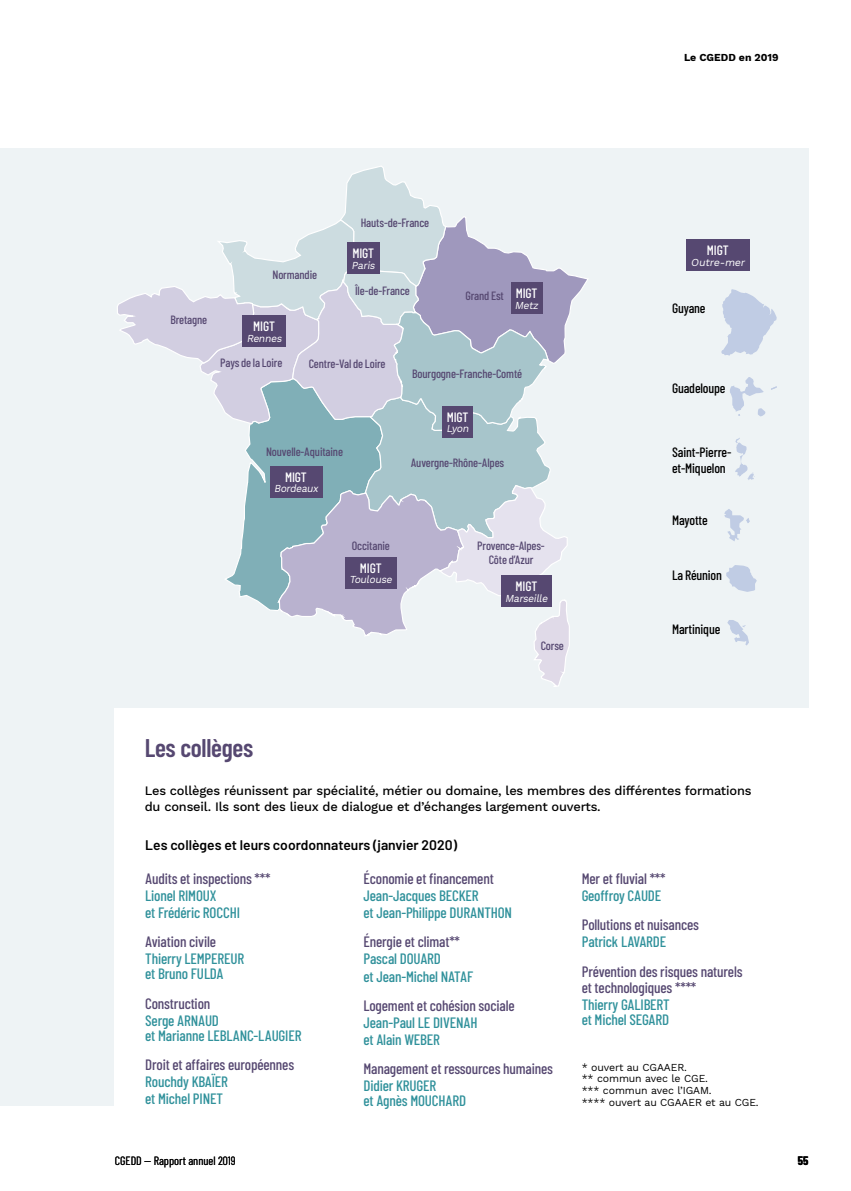
<style>
.page{position:relative;width:851px;height:1191px;background:#fff}
.page>*{position:absolute;margin:0;border:0;box-sizing:border-box;transform-origin:0 0}
.t1{font:600 25.5px "Barlow Condensed";letter-spacing:-.01em;color:#564871}
.t2{font:500 15px/17.1px "Barlow Condensed";letter-spacing:-.01em;color:#30919b}
.t3{font:500 15px/16.5px "Barlow Condensed";letter-spacing:-.01em;color:#564871}
.t4{font:600 13.8px "Barlow";color:#000}
.t5{font:500 13.5px/16.2px "Barlow Condensed";letter-spacing:-.01em;color:#000}
.t6{font:500 13.5px "Barlow Condensed";letter-spacing:-.01em;color:#fff}
.t7{font:500 12.75px/16.5px "Work Sans";letter-spacing:-.015em;color:#000}
.t8{font:500 12px/14.4px "Barlow Condensed";letter-spacing:-.01em;color:#564871;text-align:center}
.t9{font:12px "Barlow Condensed";color:#000}
.t10{font:700 12px "Barlow Condensed";color:#000}
.t11{font:10.5px/11.6px "Work Sans";letter-spacing:-.01em;color:#000}
.t12{font:italic 10.5px "Work Sans";color:#fff}
.t13{font:italic 10.5px "Work Sans";color:#fff;scale:.96 1}
.t14{font:700 10.5px "Work Sans";color:#000}
.t15{font:italic 10.5px "Work Sans";color:#fff;scale:.95 1}
</style>
<div class="page">
<div style="left:0;top:149px;width:808px;height:957px;background:#eef3f5"></div>
<svg style="left:721px;top:289px;width:55px;height:67px"></svg>
<div style="left:686px;top:240px;width:63px;height:31px;background:#564871"></div>
<svg style="left:117px;top:166px;width:471px;height:521px"></svg>
<div style="left:347px;top:243px;width:32px;height:31px;background:#564871"></div>
<div style="left:242px;top:316px;width:44px;height:31px;background:#564871"></div>
<div style="left:270px;top:466px;width:52px;height:31px;background:#564871"></div>
<div style="left:442px;top:406px;width:31px;height:31px;background:#564871"></div>
<div style="left:501px;top:575px;width:51px;height:32px;background:#564871"></div>
<div style="left:345px;top:557px;width:51px;height:31px;background:#564871"></div>
<div style="left:510px;top:282px;width:32px;height:32px;background:#564871"></div>
<svg style="left:726px;top:565px;width:30px;height:27px"></svg>
<svg style="left:724px;top:509px;width:25px;height:32px"></svg>
<svg style="left:730px;top:377px;width:46px;height:39px"></svg>
<svg style="left:727px;top:620px;width:21px;height:25px"></svg>
<svg style="left:735px;top:438px;width:19px;height:42px"></svg>
<div style="left:115px;top:708px;width:735px;height:483px;background:#fff"></div>
<p class="t8" style="left:170px;top:312px;width:38px">Bretagne</p>
<p class="t8" style="left:272px;top:267px;width:46px">Normandie</p>
<p class="t6" style="left:253px;top:318px;width:23px">MIGT</p>
<p class="t13" style="left:247px;top:332px;width:40px">Rennes</p>
<p class="t8" style="left:360px;top:215px;width:70px">Hauts‑de‑France</p>
<p class="t6" style="left:352px;top:245px;width:23px">MIGT</p>
<p class="t12" style="left:351px;top:259px;width:27px">Paris</p>
<p class="t8" style="left:355px;top:283px;width:56px">Île‑de‑France</p>
<p class="t8" style="left:465px;top:288px;width:40px">Grand Est</p>
<p class="t6" style="left:515px;top:285px;width:23px">MIGT</p>
<p class="t12" style="left:514px;top:299px;width:27px">Metz</p>
<p class="t8" style="left:220px;top:355px;width:64px">Pays de la Loire</p>
<p class="t8" style="left:309px;top:356px;width:78px">Centre-Val de Loire</p>
<p class="t8" style="left:266px;top:444px;width:79px">Nouvelle‑Aquitaine</p>
<p class="t6" style="left:285px;top:468px;width:23px">MIGT</p>
<p class="t15" style="left:274px;top:482px;width:50px">Bordeaux</p>
<p class="t8" style="left:412px;top:366px;width:111px">Bourgogne‑Franche‑Comté</p>
<p class="t6" style="left:446px;top:409px;width:23px">MIGT</p>
<p class="t13" style="left:446px;top:423px;width:27px">Lyon</p>
<p class="t8" style="left:411px;top:455px;width:95px">Auvergne‑Rhône‑Alpes</p>
<p class="t8" style="left:352px;top:538px;width:40px">Occitanie</p>
<p class="t6" style="left:360px;top:559px;width:23px">MIGT</p>
<p class="t13" style="left:349px;top:573px;width:48px">Toulouse</p>
<p class="t8" style="left:477px;top:538px;width:68px">Provence‑Alpes-<br>Côte d’Azur</p>
<p class="t6" style="left:515px;top:578px;width:23px">MIGT</p>
<p class="t12" style="left:505px;top:592px;width:46px">Marseille</p>
<p class="t8" style="left:540px;top:638px;width:25px">Corse</p>
<p class="t14" style="left:684px;top:51px;width:96px">Le CGEDD en 2019</p>
<p class="t6" style="left:706px;top:242px;width:23px">MIGT</p>
<p class="t12" style="left:690px;top:256px;width:57px">Outre-mer</p>
<p class="t5" style="left:672px;top:300px;width:35px">Guyane</p>
<p class="t5" style="left:672px;top:380px;width:55px">Guadeloupe</p>
<p class="t5" style="left:672px;top:444px;width:60px">Saint‑Pierre&shy;et‑Miquelon</p>
<p class="t5" style="left:672px;top:512px;width:37px">Mayotte</p>
<p class="t5" style="left:672px;top:567px;width:51px">La Réunion</p>
<p class="t5" style="left:672px;top:620px;width:50px">Martinique</p>
<h1 class="t1" style="left:145px;top:730px;width:110px">Les collèges</h1>
<p class="t7" style="left:145px;top:782px;width:608px">Les collèges réunissent par spécialité, métier ou domaine, les membres des différentes formations du conseil. Ils sont des lieux de dialogue et d’échanges largement ouverts.</p>
<p class="t4" style="left:145px;top:836px;width:313px">Les collèges et leurs coordonnateurs (janvier 2020)</p>
<p class="t3" style="left:145px;top:869px;width:127px">Audits et inspections ***</p>
<p class="t2" style="left:145px;top:886px;width:96px">Lionel RIMOUX<br>et Frédéric ROCCHI</p>
<p class="t3" style="left:145px;top:933px;width:72px">Aviation civile</p>
<p class="t2" style="left:145px;top:951px;width:101px;line-height:15px">Thierry LEMPEREUR et Bruno FULDA</p>
<p class="t3" style="left:145px;top:994px;width:67px">Construction</p>
<p class="t2" style="left:145px;top:1012px;width:158px;line-height:15px">Serge ARNAUD<br>et Marianne LEBLANC-LAUGIER</p>
<p class="t3" style="left:145px;top:1056px;width:150px">Droit et affaires européennes</p>
<p class="t2" style="left:145px;top:1072px;width:84px">Rouchdy KBAÏER et Michel PINET</p>
<p class="t3" style="left:363px;top:869px;width:132px">Économie et financement</p>
<p class="t2" style="left:363px;top:886px;width:150px">Jean‑Jacques BECKER<br>et Jean‑Philippe DURANTHON</p>
<p class="t3" style="left:363px;top:933px;width:98px">Énergie et climat**</p>
<p class="t2" style="left:363px;top:950px;width:111px">Pascal DOUARD<br>et Jean‑Michel NATAF</p>
<p class="t3" style="left:363px;top:996px;width:153px">Logement et cohésion sociale</p>
<p class="t2" style="left:363px;top:1013px;width:115px">Jean‑Paul LE DIVENAH et Alain WEBER</p>
<p class="t3" style="left:363px;top:1060px;width:191px">Management et ressources humaines</p>
<p class="t2" style="left:363px;top:1078px;width:104px;line-height:15px">Didier KRUGER<br>et Agnès MOUCHARD</p>
<p class="t3" style="left:581px;top:869px;width:85px">Mer et fluvial ***</p>
<p class="t2" style="left:581px;top:886px;width:81px">Geoffroy CAUDE</p>
<p class="t3" style="left:581px;top:916px;width:119px">Pollutions et nuisances</p>
<p class="t2" style="left:581px;top:933px;width:86px">Patrick LAVARDE</p>
<p class="t3" style="left:581px;top:962px;width:162px">Prévention des risques naturels et technologiques ****</p>
<p class="t2" style="left:581px;top:997px;width:90px;line-height:15px">Thierry GALIBERT et Michel SEGARD</p>
<p class="t11" style="left:581px;top:1062px;width:178px">* ouvert au CGAAER.<br>** commun avec le CGE.<br>*** commun avec l’IGAM.<br>**** ouvert au CGAAER et au CGE.</p>
<p class="t9" style="left:115px;top:1152px;width:122px">CGEDD — Rapport annuel 2019</p>
<p class="t10" style="left:797px;top:1153px;width:12px">55</p>
</div>
